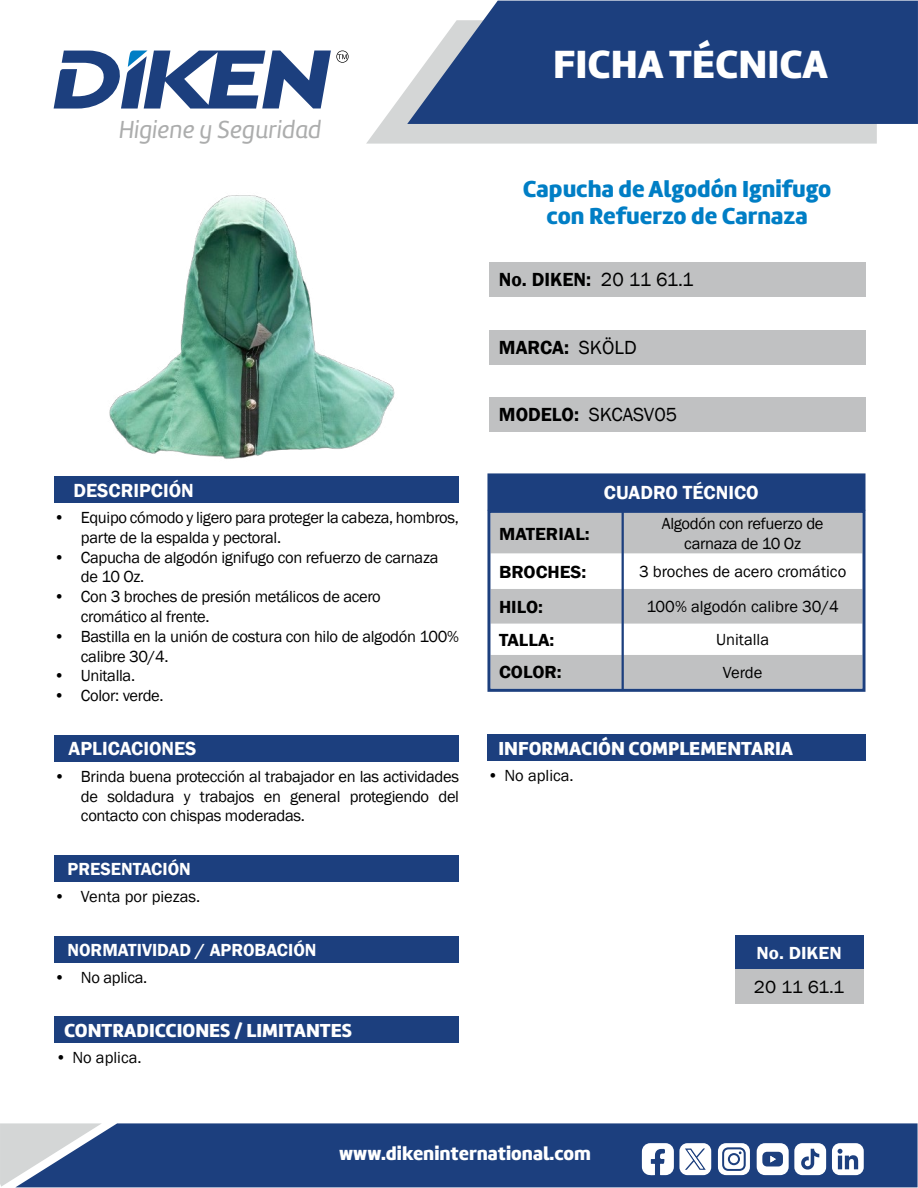
<style>
.page{position:relative;width:918px;height:1188px;background:#fff}
.page>*{position:absolute;margin:0;border:0;box-sizing:border-box;transform-origin:0 0}
.t1{font:40.8px "Amelia Basic Black";color:#fff}
.t2{font:25.5px "Amelia Basic Italic";color:#acadad}
.t3{font:24px/27px "Amelia Basic Black";color:#007ec5;text-align:center}
.t4{font:19.5px "Amelia Basic Black";color:#fff}
.t5{font:600 19.5px "Franklin Gothic";color:#fff}
.t6{font:600 19.5px "Franklin Gothic";color:#000}
.t7{font:19.5px "Franklin Gothic";color:#000}
.t8{font:600 18px "Franklin Gothic";color:#fff}
.t9{font:600 18px "Franklin Gothic";color:#000;scale:1.05 1}
.t10{font:600 18px "Franklin Gothic";color:#fff;scale:1.06 1}
.t11{font:18px "Franklin Gothic";color:#000;scale:1.06 1}
.t12{font:16.5px/19.8px "Franklin Gothic";letter-spacing:-.02em;color:#000}
.t13{font:16.5px "Franklin Gothic";color:#000}
.s1{font-weight:400}
.s2{font-weight:600}
</style>
<div class="page">
<div style="left:102px;top:1123px;width:816px;height:64px;background:#1c3f7e"></div>
<svg style="left:0;top:1123px;width:102px;height:64px;background:#98a6bc"></svg>
<svg style="left:366px;top:88px;width:511px;height:56px;background:#d8dada"></svg>
<svg style="left:407px;top:1px;width:511px;height:123px;background:#2e4e88"></svg>
<svg style="left:54px;top:50px;width:295px;height:59px"></svg>
<svg style="left:642px;top:1143px;width:69px;height:32px"></svg>
<svg style="left:718px;top:1143px;width:32px;height:32px"></svg>
<div style="left:730px;top:1155px;width:8px;height:8px;background:#fff;border-radius:50%"></div>
<svg style="left:757px;top:1143px;width:107px;height:32px"></svg>
<div style="left:489px;top:475px;width:375px;height:34px;background:#1c3f7e"></div>
<div style="left:487px;top:473px;width:379px;height:37px;border:3px solid #1c3f7e"></div>
<div style="left:489px;top:262px;width:377px;height:34px;background:#c0c1c2"></div>
<div style="left:489px;top:330px;width:377px;height:34px;background:#c0c1c2"></div>
<div style="left:489px;top:398px;width:377px;height:34px;background:#c0c1c2"></div>
<div style="left:491px;top:514px;width:371px;height:174px;background:#c0c1c2"></div>
<svg style="left:491px;top:554px;width:371px;height:101px"></svg>
<div style="left:487px;top:510px;width:379px;height:182px;border:3px solid #1c3f7e"></div>
<div style="left:735px;top:936px;width:129px;height:34px;background:#1c3f7e"></div>
<div style="left:735px;top:970px;width:129px;height:34px;background:#c0c1c2"></div>
<hr style="left:622px;top:510px;width:2px;height:180px;background:#1c3f7e">
<hr style="left:489px;top:509px;width:375px;height:2px;background:#1c3f7e">
<div style="left:54px;top:476px;width:405px;height:27px;background:#1c3f7e"></div>
<div style="left:54px;top:735px;width:405px;height:27px;background:#1c3f7e"></div>
<div style="left:54px;top:855px;width:405px;height:27px;background:#1c3f7e"></div>
<div style="left:54px;top:936px;width:405px;height:26px;background:#1c3f7e"></div>
<div style="left:54px;top:1017px;width:405px;height:26px;background:#1c3f7e"></div>
<div style="left:487px;top:734px;width:379px;height:27px;background:#1c3f7e"></div>
<img style="left:109px;top:195px;width:286px;height:264px">
<h2 class="t2" style="left:119px;top:115px;width:204px">Higiene y Seguridad</h2>
<p class="t5" style="left:73px;top:478px;width:122px">DESCRIPCIÓN</p>
<p class="t12" style="left:81px;top:508px;width:380px;text-indent:-27px">• Equipo cómodo y ligero para proteger la cabeza, hombros, parte de la espalda y pectoral.</p>
<p class="t12" style="left:81px;top:548px;width:359px;text-indent:-27px">• Capucha de algodón ignifugo con refuerzo de carnaza de 10 Oz.</p>
<p class="t12" style="left:81px;top:587px;width:301px;text-indent:-27px">• Con 3 broches de presión metálicos de acero cromático al frente.</p>
<p class="t12" style="left:81px;top:627px;width:379px;text-indent:-27px">• Bastilla en la unión de costura con hilo de algodón 100% calibre 30/4.</p>
<p class="t12" style="left:54px;top:666px;width:83px">• Unitalla.</p>
<p class="t12" style="left:54px;top:686px;width:111px">• Color: verde.</p>
<p class="t5" style="left:69px;top:737px;width:129px">APLICACIONES</p>
<p class="t12" style="left:81px;top:767px;width:380px;text-align:justify;text-indent:-27px">• Brinda buena protección al trabajador en las actividades de soldadura y trabajos en general protegiendo del contacto con chispas moderadas.</p>
<p class="t8" style="left:68px;top:858px;width:125px">PRESENTACIÓN</p>
<p class="t13" style="left:54px;top:886px;width:148px">• Venta por piezas.</p>
<p class="t8" style="left:68px;top:938px;width:251px">NORMATIVIDAD / APROBACIÓN</p>
<p class="t12" style="left:54px;top:967px;width:95px">• No aplica.</p>
<p class="t4" style="left:64px;top:1019px;width:289px">CONTRADICCIONES / LIMITANTES</p>
<p class="t13" style="left:55px;top:1047px;width:88px">• No aplica.</p>
<h1 class="t1" style="left:553px;top:40px;width:276px">FICHA TÉCNICA</h1>
<h3 class="t3" style="left:523px;top:176px;width:310px">Capucha de Algodón Ignifugo con Refuerzo de Carnaza</h3>
<p class="t6" style="left:499px;top:267px;width:196px">No. DIKEN: <span class="s1">20 11 61.1</span></p>
<p class="t6" style="left:499px;top:335px;width:139px">MARCA: <span class="s1">SKÖLD</span></p>
<p class="t7" style="left:499px;top:403px;width:180px"><span class="s2">MODELO:</span> SKCASV05</p>
<p class="t5" style="left:604px;top:480px;width:156px">CUADRO TÉCNICO</p>
<p class="t9" style="left:499px;top:522px;width:88px">MATERIAL:</p>
<p class="t12" style="left:662px;top:514px;width:163px;text-align:center">Algodón con refuerzo de carnaza de 10 Oz</p>
<p class="t9" style="left:499px;top:560px;width:85px">BROCHES:</p>
<p class="t13" style="left:639px;top:561px;width:209px">3 broches de acero cromático</p>
<p class="t9" style="left:499px;top:595px;width:43px">HILO:</p>
<p class="t13" style="left:646px;top:596px;width:194px">100% algodón calibre 30/4</p>
<p class="t9" style="left:499px;top:628px;width:54px">TALLA:</p>
<p class="t13" style="left:716px;top:629px;width:54px">Unitalla</p>
<p class="t9" style="left:499px;top:661px;width:61px">COLOR:</p>
<p class="t12" style="left:723px;top:663px;width:41px">Verde</p>
<p class="t4" style="left:498px;top:737px;width:296px">INFORMACIÓN COMPLEMENTARIA</p>
<p class="t13" style="left:487px;top:765px;width:88px">• No aplica.</p>
<p class="t10" style="left:757px;top:942px;width:82px">No. DIKEN</p>
<p class="t11" style="left:754px;top:976px;width:87px">20 11 61.1</p>
<p class="t4" style="left:339px;top:1142px;width:253px">www.dikeninternational.com</p>
</div>
